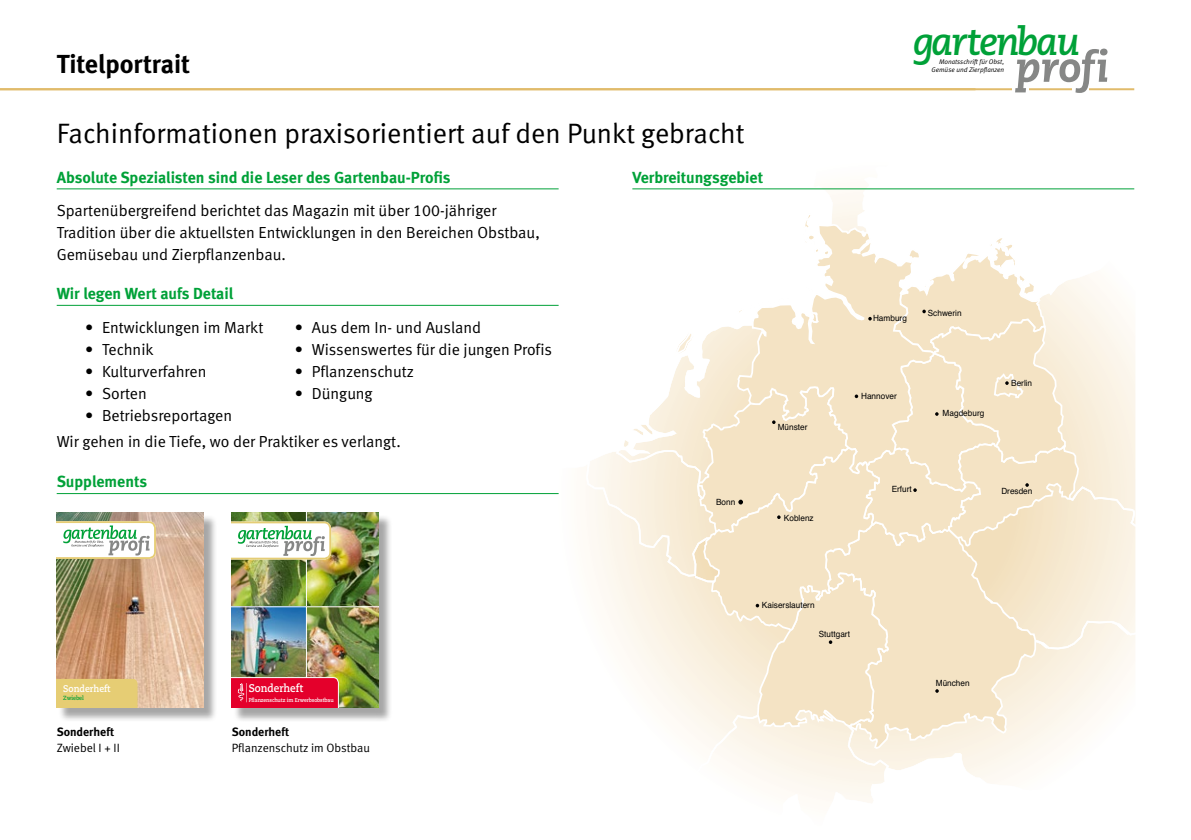
<style>
.page{position:relative;width:1191px;height:840px;background:#fff}
.page>*{position:absolute;margin:0;border:0;box-sizing:border-box;transform-origin:0 0}
.t1{font:italic 700 38.8px "Caecilia LT";letter-spacing:-.055em;color:#00a138}
.t2{font:28px "Meta Normal LF";color:#000}
.t3{font:26px "Meta Bold LF";color:#000}
.t4{font:16px/22px "Meta Normal LF";color:#000}
.t5{font:16px "Meta Bold LF";color:#00a138}
.t6{font:12px "Meta Normal LF";letter-spacing:-.005em;color:#000}
.t7{font:12px "Meta Bold LF";color:#000}
.t8{font:700 11.2px "Caecilia LT";color:#fff;scale:.9 1}
.t9{font:700 9.6px "Caecilia LT";color:#fff;scale:.9 1}
.t10{font:8.6px "Helvetica";color:#000;scale:.96 1}
.t11{font:italic 6.8px/8px "Meta Normal LF";color:#000;text-align:right}
.t12{font:700 6px "Caecilia LT";letter-spacing:-.01em;color:#009f36;scale:.9 1}
.t13{font:700 5.6px "Caecilia LT";letter-spacing:-.015em;color:#fff;scale:.9 1}
</style>
<div class="page">
<svg style="left:558px;top:49px;width:577px;height:754px"></svg>
<hr style="left:57px;top:188px;width:501px;height:1px;background:#00a138">
<hr style="left:57px;top:305px;width:501px;height:1px;background:#00a138">
<hr style="left:57px;top:493px;width:501px;height:1px;background:#00a138">
<hr style="left:632px;top:188px;width:502px;height:1px;background:#00a138">
<hr style="left:0;top:88px;width:975px;height:2px;background:#e1bb6b">
<div style="left:58px;top:514px;width:160px;height:207px;background:#000;opacity:.35"></div>
<img style="left:57px;top:512px;width:147px;height:195px">
<div style="left:57px;top:678px;width:80px;height:29px;background:#e6cd74"></div>
<svg style="left:57px;top:521px;width:99px;height:37px"></svg>
<div style="left:233px;top:514px;width:160px;height:207px;background:#000;opacity:.35"></div>
<img style="left:232px;top:512px;width:147px;height:195px">
<h3 class="t3" style="left:57px;top:49px;width:135px">Titelportrait</h3>
<h2 class="t2" style="left:57px;top:117px;width:689px">Fachinformationen praxisorientiert auf den Punkt gebracht</h2>
<p class="t5" style="left:57px;top:167px;width:395px">Absolute Spezialisten sind die Leser des Gartenbau-Profis</p>
<p class="t4" style="left:57px;top:199px;width:484px">Spartenübergreifend berichtet das Magazin mit über 100-jähriger<br>Tradition über die aktuellsten Entwicklungen in den Bereichen Obstbau,<br>Gemüsebau und Zierpflanzenbau.</p>
<p class="t5" style="left:57px;top:284px;width:178px">Wir legen Wert aufs Detail</p>
<p class="t4" style="left:85px;top:315px;width:180px">• Entwicklungen im Markt</p>
<p class="t4" style="left:295px;top:315px;width:188px">• Aus dem In- und Ausland</p>
<p class="t4" style="left:85px;top:337px;width:70px">• Technik</p>
<p class="t4" style="left:295px;top:337px;width:258px">• Wissenswertes für die jungen Profis</p>
<p class="t4" style="left:85px;top:359px;width:123px">• Kulturverfahren</p>
<p class="t4" style="left:295px;top:359px;width:121px">• Pflanzenschutz</p>
<p class="t4" style="left:85px;top:381px;width:63px">• Sorten</p>
<p class="t4" style="left:295px;top:381px;width:79px">• Düngung</p>
<p class="t4" style="left:57px;top:401px;width:345px;line-height:26px;text-indent:28px">• Betriebsreportagen<br>Wir gehen in die Tiefe, wo der Praktiker es verlangt.</p>
<p class="t5" style="left:57px;top:472px;width:92px">Supplements</p>
<p class="t5" style="left:632px;top:167px;width:132px">Verbreitungsgebiet</p>
<p class="t10" style="left:716px;top:495px;width:22px">Bonn</p>
<p class="t10" style="left:777px;top:420px;width:33px">Münster</p>
<p class="t10" style="left:784px;top:510px;width:33px">Koblenz</p>
<h1 class="t1" style="left:913px;top:19px;width:169px">gartenbau</h1>
<p class="t11" style="left:931px;top:58px;width:74px">Monatsschrift für Obst,<br>Gemüse und Zierpflanzen</p>
<p class="t10" style="left:873px;top:311px;width:37px">Hamburg</p>
<p class="t10" style="left:927px;top:306px;width:37px">Schwerin</p>
<p class="t10" style="left:861px;top:389px;width:39px">Hannover</p>
<p class="t10" style="left:942px;top:406px;width:45px">Magdeburg</p>
<p class="t10" style="left:1011px;top:376px;width:23px">Berlin</p>
<p class="t10" style="left:891px;top:482px;width:22px">Erfurt</p>
<p class="t10" style="left:1001px;top:484px;width:34px">Dresden</p>
<p class="t9" style="left:63px;top:682px;width:54px">Sonderheft</p>
<p class="t12" style="left:63px;top:693px;width:24px">Zwiebel</p>
<p class="t7" style="left:57px;top:724px;width:59px">Sonderheft</p>
<p class="t6" style="left:57px;top:740px;width:65px">Zwiebel I + II</p>
<p class="t8" style="left:249px;top:680px;width:62px">Sonderheft</p>
<p class="t13" style="left:249px;top:696px;width:96px">Pflanzenschutz im Erwerbsobstbau</p>
<p class="t7" style="left:232px;top:724px;width:59px">Sonderheft</p>
<p class="t6" style="left:232px;top:740px;width:140px">Pflanzenschutz im Obstbau</p>
<p class="t10" style="left:762px;top:597px;width:56px">Kaiserslautern</p>
<p class="t10" style="left:819px;top:627px;width:34px">Stuttgart</p>
<p class="t10" style="left:935px;top:676px;width:37px">München</p>
</div>
